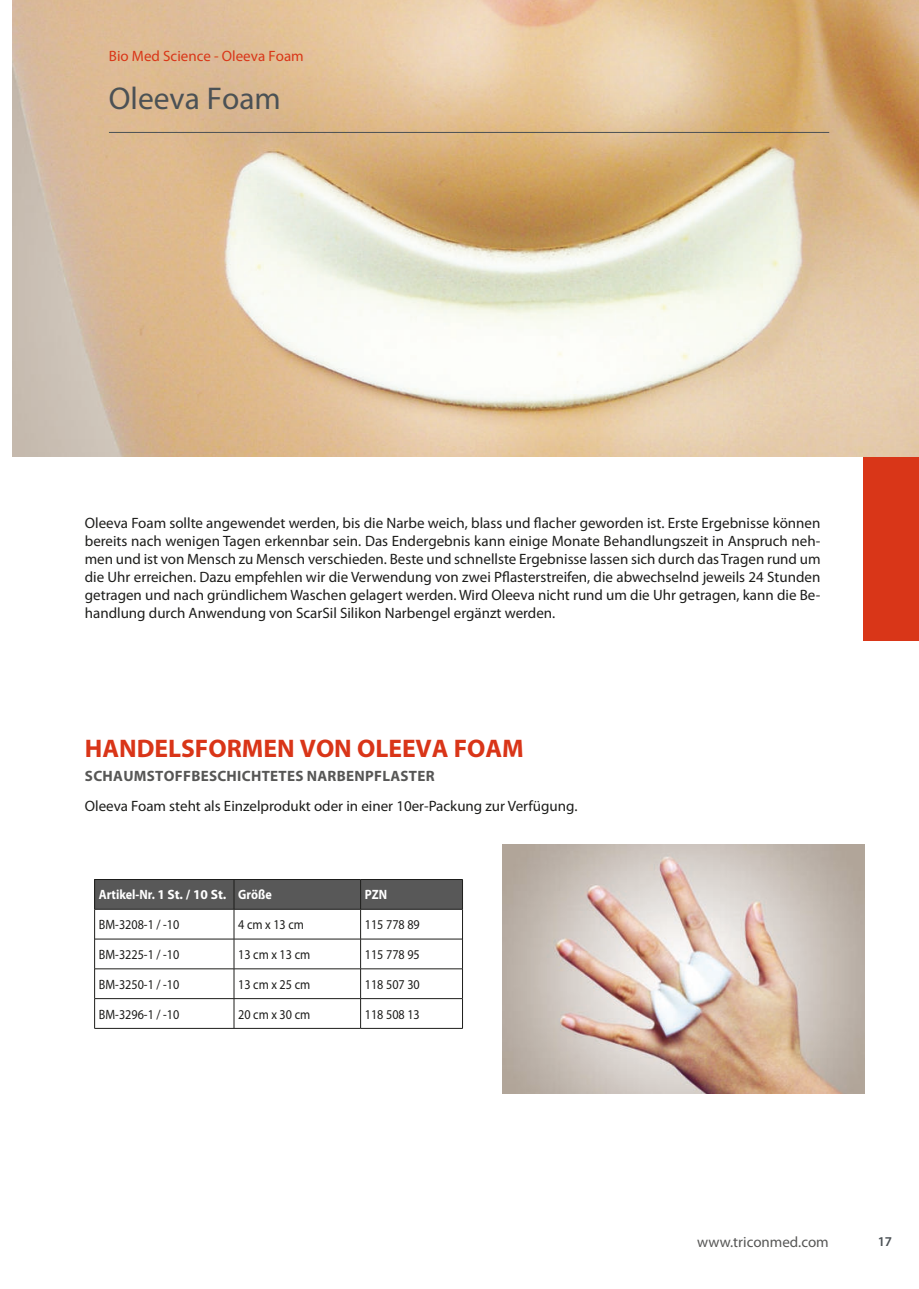
<style>
.page{position:relative;width:919px;height:1289px;background:#fff}
.page>*{position:absolute;margin:0;border:0;box-sizing:border-box;transform-origin:0 0}
.t1{font:31.5px "Myriad Pro";color:#4b5155}
.t2{font:700 25.5px "Myriad Pro";color:#d93518}
.t3{font:15px/18px "Myriad Pro";color:#1d1d1b;text-align:justify}
.t4{font:700 15px "Myriad Pro";letter-spacing:.02em;color:#575756}
.t5{font:15px "Myriad Pro";color:#d93618}
.t6{font:15px "Myriad Pro";color:#575756}
.t7{font:13.5px "Myriad Pro";color:#1d1d1b;scale:.9 1}
.t8{font:700 13.5px "Myriad Pro";color:#fff;scale:.9 1}
.t9{font:600 13.5px "Myriad Pro";color:#4b5155}
</style>
<div class="page">
<div style="left:863px;top:323px;width:55px;height:318px;background:#d93618"></div>
<img style="left:13px;top:0;width:905px;height:457px">
<hr style="left:109px;top:132px;width:720px;height:1px;background:#4b5155">
<img style="left:502px;top:844px;width:362px;height:249px">
<div style="left:95px;top:879px;width:139px;height:30px;background:#585858"></div>
<hr style="left:94px;top:879px;width:140px;height:1px;background:#1d1d1b">
<hr style="left:95px;top:909px;width:139px;height:1px;background:#1d1d1b">
<hr style="left:95px;top:938px;width:139px;height:1px;background:#1d1d1b">
<hr style="left:95px;top:968px;width:139px;height:1px;background:#1d1d1b">
<hr style="left:95px;top:998px;width:139px;height:1px;background:#1d1d1b">
<hr style="left:234px;top:998px;width:126px;height:1px;background:#1d1d1b">
<hr style="left:360px;top:998px;width:102px;height:1px;background:#1d1d1b">
<hr style="left:94px;top:1028px;width:140px;height:1px;background:#1d1d1b">
<hr style="left:234px;top:1028px;width:126px;height:1px;background:#1d1d1b">
<hr style="left:360px;top:1028px;width:102px;height:1px;background:#1d1d1b">
<hr style="left:94px;top:879px;width:1px;height:30px;background:#1d1d1b">
<hr style="left:94px;top:909px;width:1px;height:30px;background:#1d1d1b">
<svg style="left:94px;top:939px;width:1px;height:29px"></svg>
<hr style="left:94px;top:968px;width:1px;height:30px;background:#1d1d1b">
<hr style="left:94px;top:998px;width:1px;height:30px;background:#1d1d1b">
<hr style="left:234px;top:998px;width:1px;height:30px;background:#1d1d1b">
<hr style="left:360px;top:998px;width:1px;height:30px;background:#1d1d1b">
<svg style="left:234px;top:879px;width:229px;height:119px"></svg>
<hr style="left:462px;top:968px;width:1px;height:30px;background:#1d1d1b">
<hr style="left:462px;top:998px;width:1px;height:30px;background:#1d1d1b">
<p class="t5" style="left:109px;top:48px;width:196px">Bio Med Science - Oleeva Foam</p>
<h1 class="t1" style="left:109px;top:83px;width:173px">Oleeva Foam</h1>
<p class="t3" style="left:85px;top:514px;width:737px">Oleeva Foam sollte angewendet werden, bis die Narbe weich, blass und flacher geworden ist. Erste Ergebnisse können bereits nach wenigen Tagen erkennbar sein. Das Endergebnis kann einige Monate Behandlungszeit in Anspruch neh&shy;men und ist von Mensch zu Mensch verschieden. Beste und schnellste Ergebnisse lassen sich durch das Tragen rund um die Uhr erreichen. Dazu empfehlen wir die Verwendung von zwei Pflasterstreifen, die abwechselnd jeweils 24 Stunden getragen und nach gründlichem Waschen gelagert werden. Wird Oleeva nicht rund um die Uhr getragen, kann die Be&shy;handlung durch Anwendung von ScarSil Silikon Narbengel ergänzt werden.</p>
<h2 class="t2" style="left:85px;top:735px;width:440px">HANDELSFORMEN VON OLEEVA FOAM</h2>
<p class="t4" style="left:85px;top:768px;width:351px">SCHAUMSTOFFBESCHICHTETES NARBENPFLASTER</p>
<p class="t3" style="left:85px;top:797px;width:494px">Oleeva Foam steht als Einzelprodukt oder in einer 10er-Packung zur Verfügung.</p>
<p class="t8" style="left:99px;top:888px;width:194px">Artikel-Nr. 1 St. / 10 St. Größe</p>
<p class="t8" style="left:365px;top:888px;width:26px">PZN</p>
<p class="t7" style="left:99px;top:918px;width:91px">BM-3208-1 / -10</p>
<p class="t7" style="left:238px;top:918px;width:75px">4 cm x 13 cm</p>
<p class="t7" style="left:365px;top:918px;width:63px">115 778 89</p>
<p class="t7" style="left:99px;top:947px;width:91px">BM-3225-1 / -10</p>
<p class="t7" style="left:238px;top:947px;width:81px">13 cm x 13 cm</p>
<p class="t7" style="left:365px;top:947px;width:63px">115 778 95</p>
<p class="t7" style="left:99px;top:977px;width:91px">BM-3250-1 / -10</p>
<p class="t7" style="left:238px;top:977px;width:81px">13 cm x 25 cm</p>
<p class="t7" style="left:365px;top:977px;width:63px">118 507 30</p>
<p class="t7" style="left:99px;top:1007px;width:91px">BM-3296-1 / -10</p>
<p class="t7" style="left:238px;top:1007px;width:81px">20 cm x 30 cm</p>
<p class="t7" style="left:365px;top:1007px;width:63px">118 508 13</p>
<p class="t6" style="left:697px;top:1232px;width:133px">www.triconmed.com</p>
<p class="t9" style="left:877px;top:1233px;width:16px">17</p>
</div>
